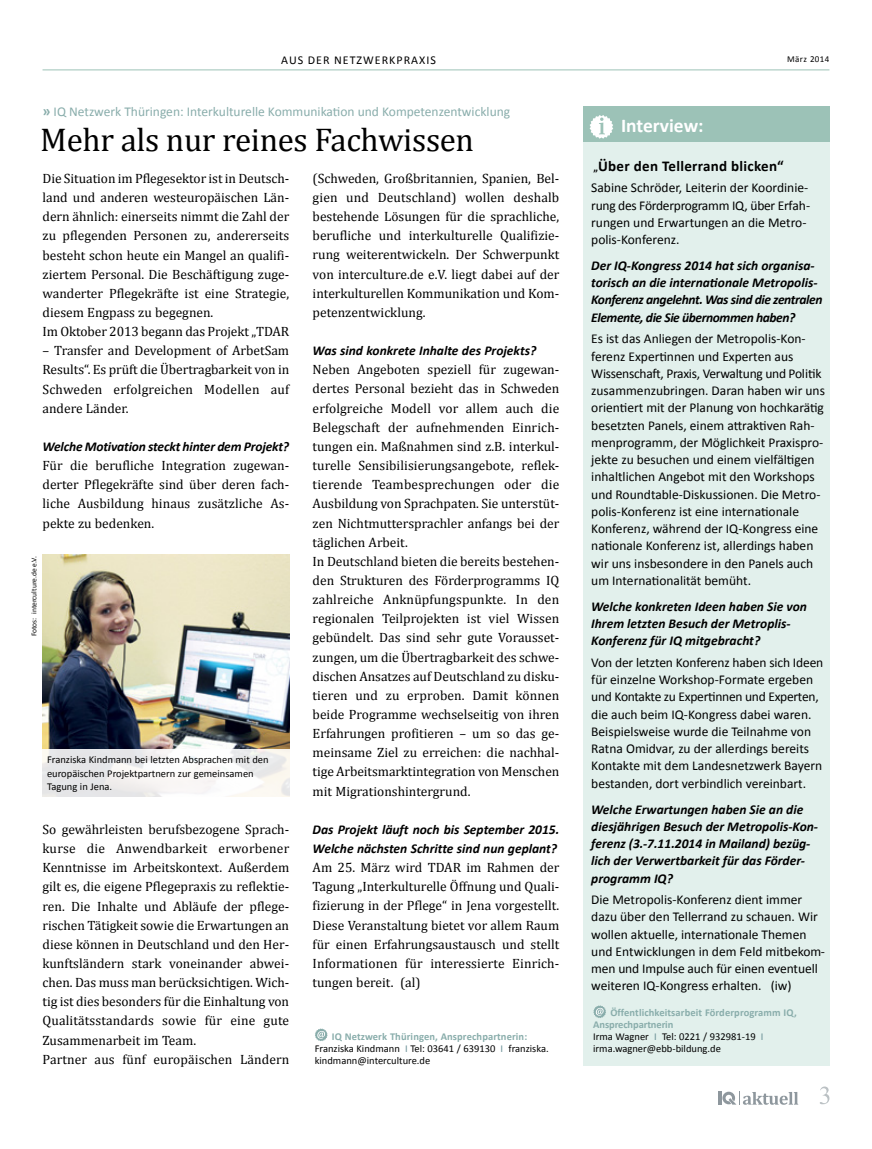
<style>
.page{position:relative;width:872px;height:1149px;background:#fff}
.page>*{position:absolute;margin:0;border:0;box-sizing:border-box;transform-origin:0 0}
.t1{font:33px "Cambria";letter-spacing:-.01em;color:#000}
.t2{font:700 19.5px "Calibri";color:#fff}
.t3{font:700 15px "Calibri";letter-spacing:.02em;color:#000}
.t4{font:13.5px/19.2px "Cambria";color:#000;text-align:justify}
.t5{font:13.5px/17.2px "Calibri";color:#000}
.t6{font:italic 700 13.5px/17.2px "Calibri";color:#000}
.t7{font:italic 700 13.5px/17.2px "Calibri";letter-spacing:-.03em;color:#000}
.t8{font:13.5px "Calibri";color:#89adab}
.t9{font:12px "Calibri";letter-spacing:.085em;color:#000}
.t10{font:10.5px/12px "Calibri";color:#000}
.t11{font:700 10.5px/12px "Calibri";letter-spacing:.01em;color:#89adab}
.t12{font:9px "Calibri";letter-spacing:.045em;color:#000}
.t13{font:7.5px "Calibri";color:#000}
.s1{font-weight:700;font-size:15px}
.s2{font-weight:700;color:#89adab}
.s3{color:#6a9096}
.s4{font-size:10.5px}
.s5{font-weight:400;color:#000}
.s6{font-weight:400;color:#6a9096}
</style>
<div class="page">
<div style="left:583px;top:106px;width:246px;height:36px;background:#9cc2b7"></div>
<div style="left:583px;top:142px;width:246px;height:923px;background:#e2f0ec"></div>
<hr style="left:43px;top:69px;width:786px;height:1px;background:#9cc2b7">
<svg style="left:820px;top:1086px;width:9px;height:17px"></svg>
<svg style="left:719px;top:1091px;width:79px;height:13px"></svg>
<svg style="left:315px;top:1028px;width:12px;height:12px"></svg>
<svg style="left:593px;top:1005px;width:13px;height:12px"></svg>
<img style="left:43px;top:554px;width:246px;height:195px">
<svg style="left:42px;top:749px;width:248px;height:48px"></svg>
<svg style="left:589px;top:115px;width:24px;height:24px"></svg>
<p class="t9" style="left:281px;top:53px;width:156px">Aus der Netzwerkpraxis</p>
<p class="t12" style="left:787px;top:53px;width:44px">März 2014</p>
<p class="t8" style="left:42px;top:103px;width:469px"><span class="s1">»</span> IQ Netzwerk Thüringen: Interkulturelle Kommunikation und Kompetenzentwicklung</p>
<h1 class="t1" style="left:40px;top:121px;width:435px">Mehr als nur reines Fachwissen</h1>
<p class="t4" style="left:43px;top:169px;width:248px;text-align:left">Die Situation im Pflegesektor ist in Deutsch&shy;land und anderen westeuropäischen Län&shy;dern ähnlich: einerseits nimmt die Zahl der zu pflegenden Personen zu, andererseits besteht schon heute ein Mangel an qualifi&shy;ziertem Personal. Die Beschäftigung zuge&shy;wanderter Pflegekräfte ist eine Strategie, diesem Engpass zu begegnen.<br>Im Oktober 2013 begann das Projekt „TDAR</p>
<p class="t4" style="left:43px;top:341px;width:248px">– Transfer and Development of ArbetSam Results“. Es prüft die Übertragbarkeit von in Schweden erfolgreichen Modellen auf andere Länder.</p>
<p class="t6" style="left:43px;top:438px;width:248px">Welche Motivation steckt hinter dem Projekt?</p>
<p class="t4" style="left:43px;top:456px;width:248px">Für die berufliche Integration zugewan&shy;derter Pflegekräfte sind über deren fach&shy;liche Ausbildung hinaus zusätzliche As&shy;pekte zu bedenken.</p>
<p class="t13" style="left:29px;top:636px;width:82px;rotate:-90deg">Fotos: interculture.de e.V.</p>
<p class="t10" style="left:47px;top:752px;width:223px;line-height:13.5px">Franziska Kindmann bei letzten Absprachen mit den europäischen Projektpartnern zur gemeinsamen<br>Tagung in Jena.</p>
<p class="t4" style="left:43px;top:819px;width:248px;text-align:left">So gewährleisten berufsbezogene Sprach&shy;kurse die Anwendbarkeit erworbener Kenntnisse im Arbeitskontext. Außerdem gilt es, die eigene Pflegepraxis zu reflektie&shy;ren. Die Inhalte und Abläufe der pflege&shy;rischen Tätigkeit sowie die Erwartungen an diese können in Deutschland und den Her&shy;kunftsländern stark voneinander abwei&shy;chen. Das muss man berücksichtigen. Wich&shy;tig ist dies besonders für die Einhaltung von Qualitätsstandards sowie für eine gute Zusammenarbeit im Team.<br>Partner aus fünf europäischen Ländern</p>
<p class="t4" style="left:313px;top:168px;width:248px">(Schweden, Großbritannien, Spanien, Bel&shy;gien und Deutschland) wollen deshalb bestehende Lösungen für die sprachliche, berufliche und interkulturelle Qualifizie&shy;rung weiterentwickeln. Der Schwerpunkt von interculture.de e.V. liegt dabei auf der interkulturellen Kommunikation und Kom&shy;petenzentwicklung.</p>
<p class="t6" style="left:313px;top:342px;width:225px">Was sind konkrete Inhalte des Projekts?</p>
<p class="t4" style="left:313px;top:360px;width:248px;text-align:left">Neben Angeboten speziell für zugewan&shy;dertes Personal bezieht das in Schweden erfolgreiche Modell vor allem auch die Belegschaft der aufnehmenden Einrich&shy;tungen ein. Maßnahmen sind z.B. interkul&shy;turelle Sensibilisierungsangebote, reflek&shy;tierende Teambesprechungen oder die Ausbildung von Sprachpaten. Sie unterstüt&shy;zen Nichtmuttersprachler anfangs bei der täglichen Arbeit.<br>In Deutschland bieten die bereits bestehen&shy;den Strukturen des Förderprogramms IQ zahlreiche Anknüpfungspunkte. In den regionalen Teilprojekten ist viel Wissen gebündelt. Das sind sehr gute Vorausset&shy;zungen, um die Übertragbarkeit des schwe&shy;dischen Ansatzes auf Deutschland zu disku&shy;tieren und zu erproben. Damit können beide Programme wechselseitig von ihren Erfahrungen profitieren – um so das ge&shy;meinsame Ziel zu erreichen: die nachhal&shy;tige Arbeitsmarktintegration von Menschen mit Migrationshintergrund.</p>
<p class="t6" style="left:313px;top:819px;width:248px;line-height:19.2px">Das Projekt läuft noch bis September 2015.<br>Welche nächsten Schritte sind nun geplant?</p>
<p class="t4" style="left:313px;top:857px;width:248px">Am 25. März wird TDAR im Rahmen der Tagung „Interkulturelle Öffnung und Quali&shy;fizierung in der Pflege“ in Jena vorgestellt.<br>Diese Veranstaltung bietet vor allem Raum für einen Erfahrungsaustausch und stellt Informationen für interessierte Einrich&shy;tungen bereit. (al)</p>
<p class="t10" style="left:315px;top:1029px;width:235px;text-indent:17px"><span class="s2">IQ Netzwerk Thüringen, Ansprechpartnerin:<br></span>Franziska Kindmann <span class="s3">I</span> Tel: 03641 / 639130 <span class="s3">I</span> franziska. kindmann@interculture.de</p>
<h2 class="t2" style="left:621px;top:113px;width:84px">Interview:</h2>
<p class="t3" style="left:593px;top:156px;width:192px"><span class="s4">„</span>Über den Tellerrand blicken“</p>
<p class="t5" style="left:591px;top:179px;width:220px">Sabine Schröder, Leiterin der Koordinie&shy;rung des Förderprogramm IQ, über Erfah&shy;rungen und Erwartungen an die Metro&shy;polis-Konferenz.</p>
<p class="t7" style="left:591px;top:257px;width:233px">Der IQ-Kongress 2014 hat sich organisa&shy;torisch an die internationale Metropolis-Konferenz angelehnt. Was sind die zentralen Elemente, die Sie übernommen haben?</p>
<p class="t5" style="left:591px;top:330px;width:235px">Es ist das Anliegen der Metropolis-Kon&shy;ferenz Expertinnen und Experten aus Wissenschaft, Praxis, Verwaltung und Politik zusammenzubringen. Daran haben wir uns orientiert mit der Planung von hochkarätig besetzten Panels, einem attraktiven Rah&shy;menprogramm, der Möglichkeit Praxispro&shy;jekte zu besuchen und einem vielfältigen inhaltlichen Angebot mit den Workshops und Roundtable-Diskussionen. Die Metro&shy;polis-Konferenz ist eine internationale Konferenz, während der IQ-Kongress eine nationale Konferenz ist, allerdings haben wir uns insbesondere in den Panels auch um Internationalität bemüht.</p>
<p class="t6" style="left:591px;top:597px;width:217px">Welche konkreten Ideen haben Sie von<br>Ihrem letzten Besuch der Metroplis-<br>Konferenz für IQ mitgebracht?</p>
<p class="t5" style="left:591px;top:653px;width:234px">Von der letzten Konferenz haben sich Ideen für einzelne Workshop-Formate ergeben und Kontakte zu Expertinnen und Experten, die auch beim IQ-Kongress dabei waren.<br>Beispielsweise wurde die Teilnahme von Ratna Omidvar, zu der allerdings bereits Kontakte mit dem Landesnetzwerk Bayern bestanden, dort verbindlich vereinbart.</p>
<p class="t6" style="left:591px;top:800px;width:228px">Welche Erwartungen haben Sie an die diesjährigen Besuch der Metropolis-Kon&shy;ferenz (3.-7.11.2014 in Mailand) bezüg&shy;lich der Verwertbarkeit für das Förder&shy;programm IQ?</p>
<p class="t5" style="left:591px;top:890px;width:235px">Die Metropolis-Konferenz dient immer dazu über den Tellerrand zu schauen. Wir wollen aktuelle, internationale Themen und Entwicklungen in dem Feld mitbekom&shy;men und Impulse auch für einen eventuell weiteren IQ-Kongress erhalten. (iw)</p>
<p class="t11" style="left:593px;top:1006px;width:205px;text-indent:17px">Öffentlichkeitsarbeit Förderprogramm IQ,<br>Ansprechpartnerin<br><span class="s5">Irma Wagner</span> <span class="s6">I</span> <span class="s5">Tel: 0221 / 932981-19</span> <span class="s6">I </span><span class="s5">irma.wagner@ebb-bildung.de</span></p>
</div>
